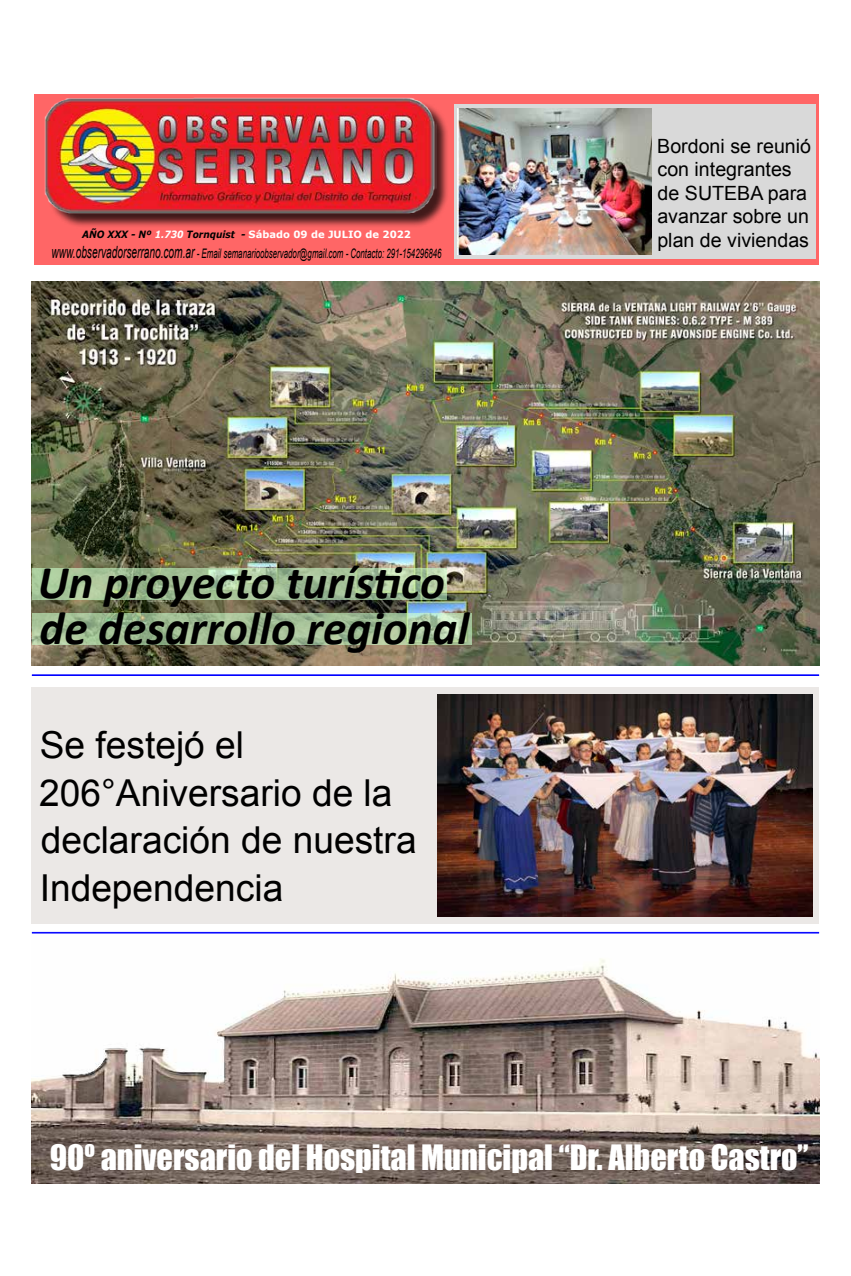
<style>
.page{position:relative;width:851px;height:1276px;background:#fff}
.page>*{position:absolute;margin:0;border:0;box-sizing:border-box;transform-origin:0 0}
.t1{font:italic 700 47.12px/46.2px "Calibri";color:#000}
.t2{font:37.12px/47.5px "Arial";color:#000}
.t3{font:32.12px "Impact";color:#fff}
.t4{font:19.62px/23.5px "Arial";color:#000}
.t5{font:italic 13.12px "Arial";color:#000;scale:.6 1}
.t6{font:700 10px "Verdana";color:#fff}
.s1{font-style:italic;color:#000}
.s2{font-style:italic}
.s3{font-size:16.88px}
</style>
<div class="page">
<img style="left:32px;top:281px;width:787px;height:384px">
<div style="left:34px;top:94px;width:785px;height:170px;background:#f66"></div>
<div style="left:454px;top:104px;width:361px;height:155px;background:#d9d9d9"></div>
<div style="left:48px;top:100px;width:401px;height:128px;background:#000;opacity:.75"></div>
<img style="left:44px;top:97px;width:392px;height:125px">
<hr style="left:32px;top:675px;width:787px;height:1px;background:#00f">
<hr style="left:32px;top:674px;width:787px;height:1px;background:#00f">
<svg style="left:32px;top:568px;width:414px;height:32px;background:#a4c198"></svg>
<svg style="left:32px;top:613px;width:439px;height:32px;background:#a4c098"></svg>
<div style="left:32px;top:687px;width:787px;height:237px;background:#ebe8e6"></div>
<img style="left:437px;top:694px;width:375px;height:223px">
<hr style="left:32px;top:933px;width:787px;height:1px;background:#00f">
<hr style="left:32px;top:932px;width:787px;height:1px;background:#00f">
<img style="left:32px;top:958px;width:787px;height:225px">
<img style="left:457px;top:109px;width:194px;height:145px">
<p class="t6" style="left:82px;top:228px;width:330px"><span class="s1">AÑO XXX - Nº</span> <span class="s2">1.730</span> <span class="s1">Tornquist -</span> Sábado 09 de JULIO de 2022</p>
<p class="t5" style="left:51px;top:245px;width:651px"><span class="s3">www.observadorserrano.com.ar</span> - Email semanarioobservador@gmail.com - Contacto: 291-154296846</p>
<h1 class="t1" style="left:38px;top:559px;width:433px">Un proyecto turístico de desarrollo regional</h1>
<h2 class="t2" style="left:39px;top:722px;width:379px">Se festejó el<br>206°Aniversario de la declaración de nuestra<br>Independencia</h2>
<h3 class="t4" style="left:657px;top:134px;width:155px">Bordoni se reunió con integrantes de SUTEBA para avanzar sobre un plan de viviendas</h3>
<h3 class="t3" style="left:50px;top:1132px;width:760px">90º aniversario del Hospital Municipal “Dr. Alberto Castro”</h3>
</div>
